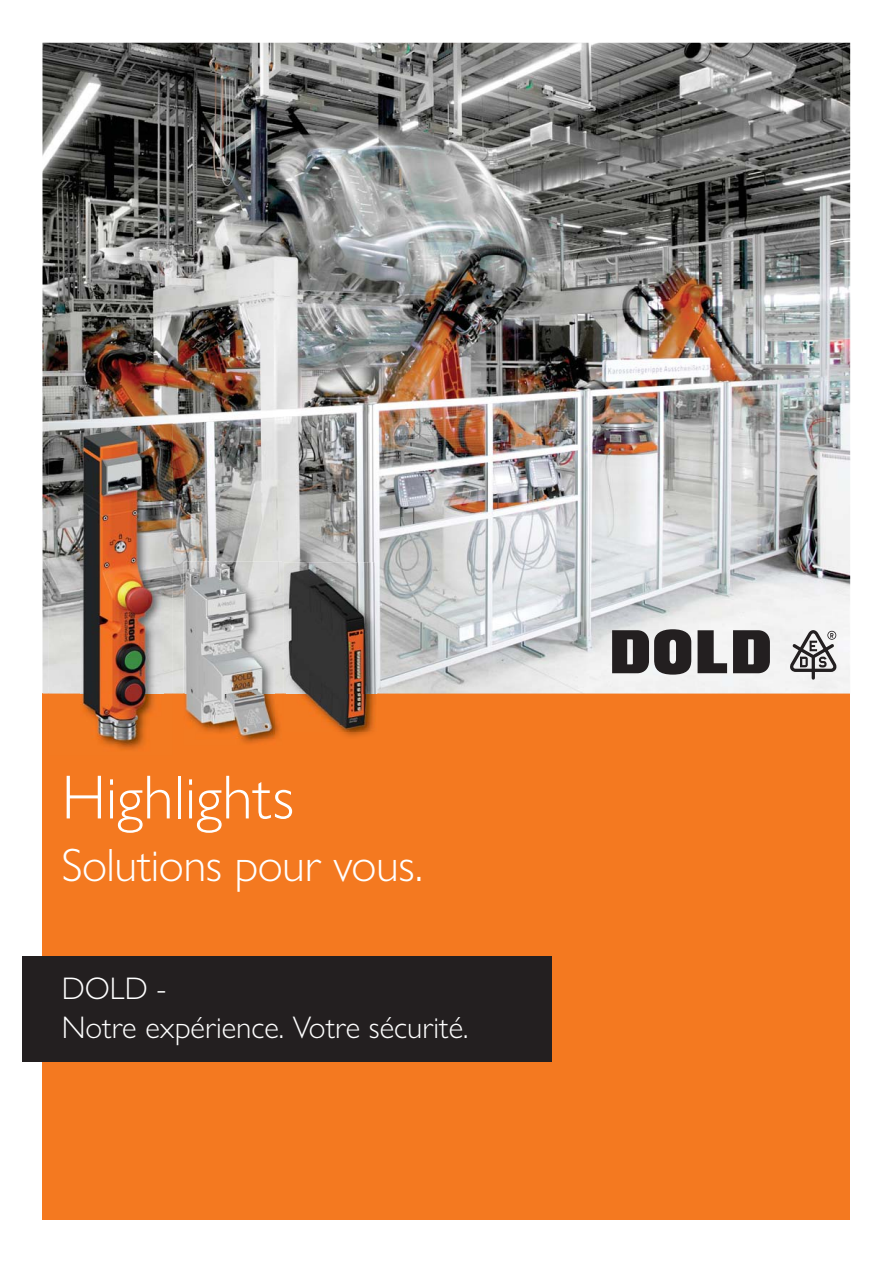
<style>
.page{position:relative;width:893px;height:1263px;background:#fff}
.page>*{position:absolute;margin:0;border:0;box-sizing:border-box;transform-origin:0 0}
.t1{font:300 62.55px "Gill Sans Nova";color:#fff}
.t2{font:300 46.95px "Gill Sans Nova";letter-spacing:-.01em;color:#fff}
.t3{font:300 31.35px/39.2px "Gill Sans Nova";color:#fff}
</style>
<div class="page">
<div style="left:43px;top:694px;width:807px;height:526px;background:#f47920"></div>
<div style="left:23px;top:956px;width:529px;height:105px;background:#231f20"></div>
<img style="left:43px;top:43px;width:807px;height:651px">
<svg style="left:697px;top:630px;width:30px;height:43px"></svg>
<svg style="left:733px;top:630px;width:37px;height:43px"></svg>
<svg style="left:612px;top:629px;width:79px;height:46px"></svg>
<svg style="left:789px;top:630px;width:47px;height:50px"></svg>
<img style="left:49px;top:423px;width:124px;height:271px">
<img style="left:81px;top:428px;width:83px;height:322px">
<img style="left:284px;top:562px;width:94px;height:170px">
<img style="left:183px;top:562px;width:99px;height:181px">
<img style="left:185px;top:562px;width:90px;height:177px">
<h1 class="t1" style="left:62px;top:776px;width:234px">Highlights</h1>
<h2 class="t2" style="left:62px;top:849px;width:363px">Solutions pour vous.</h2>
<p class="t3" style="left:62px;top:972px;width:408px">DOLD -<br>Notre expérience. Votre sécurité.</p>
</div>
